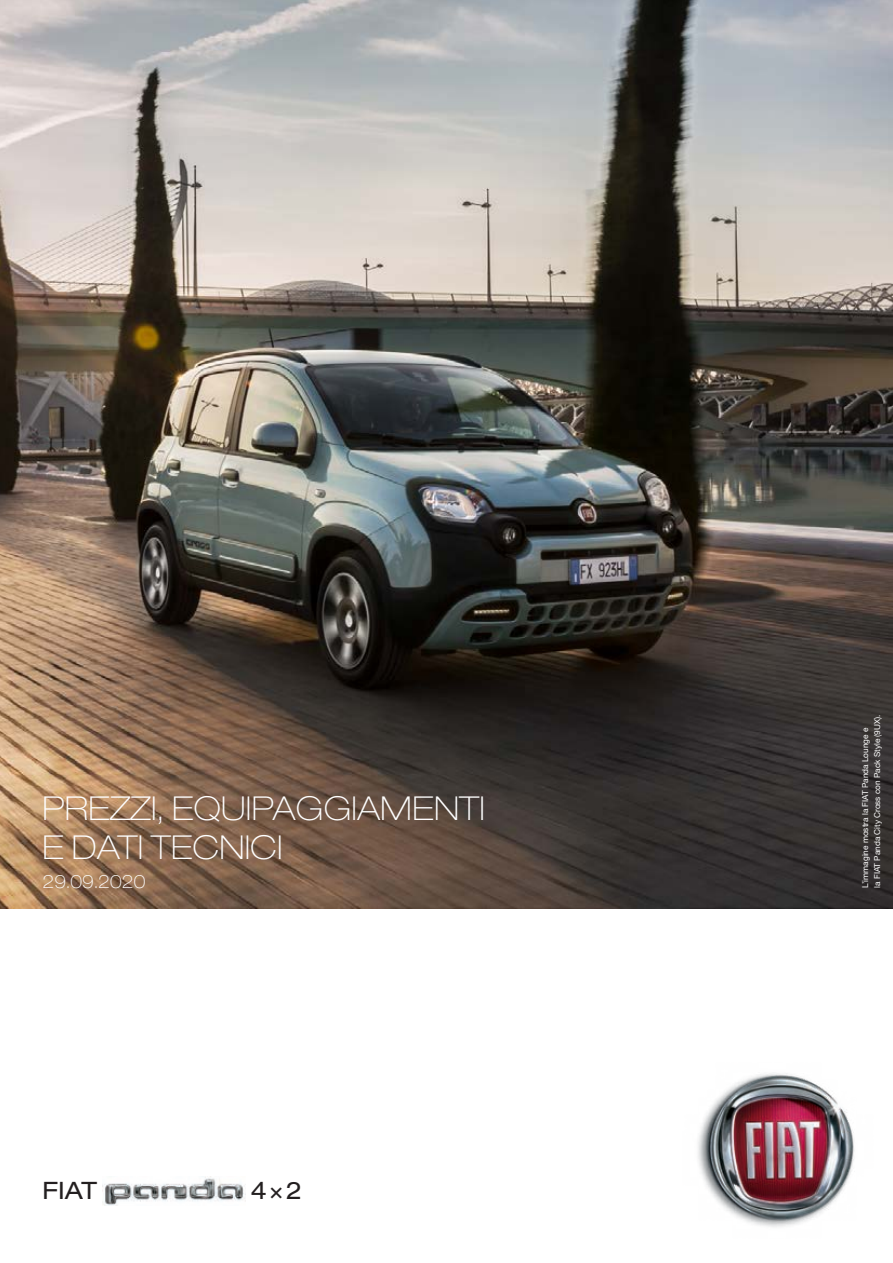
<style>
.page{position:relative;width:893px;height:1263px;background:#fff}
.page>*{position:absolute;margin:0;border:0;box-sizing:border-box;transform-origin:0 0}
.t1{font:100 expanded 33px/39.6px "Helvetica Neue LT Std";letter-spacing:.01em;color:#fff}
.t2{font:expanded 24px "Helvetica Neue LT Std";color:#231f20}
.t3{font:100 expanded 18px "Helvetica Neue LT Std";letter-spacing:.01em;color:#fff}
.t4{font:8.25px/12px "Helvetica Neue LT Std";color:#fff}
</style>
<div class="page">
<img style="left:0;top:0;width:893px;height:909px">
<img style="left:698px;top:1073px;width:157px;height:154px">
<img style="left:103px;top:1177px;width:143px;height:28px">
<h1 class="t1" style="left:43px;top:788px;width:444px">PREZZI, EQUIPAGGIAMENTI<br>E DATI TECNICI</h1>
<h3 class="t3" style="left:43px;top:871px;width:104px">29.09.2020</h3>
<h2 class="t2" style="left:43px;top:1176px;width:56px">FIAT</h2>
<h2 class="t2" style="left:251px;top:1176px;width:53px">4×2</h2>
<p class="t4" style="left:859px;top:888px;width:175px;rotate:-90deg">L’immagine mostra la FIAT Panda Lounge e<br>la FIAT Panda City Cross con Pack Style (9UX).</p>
</div>
